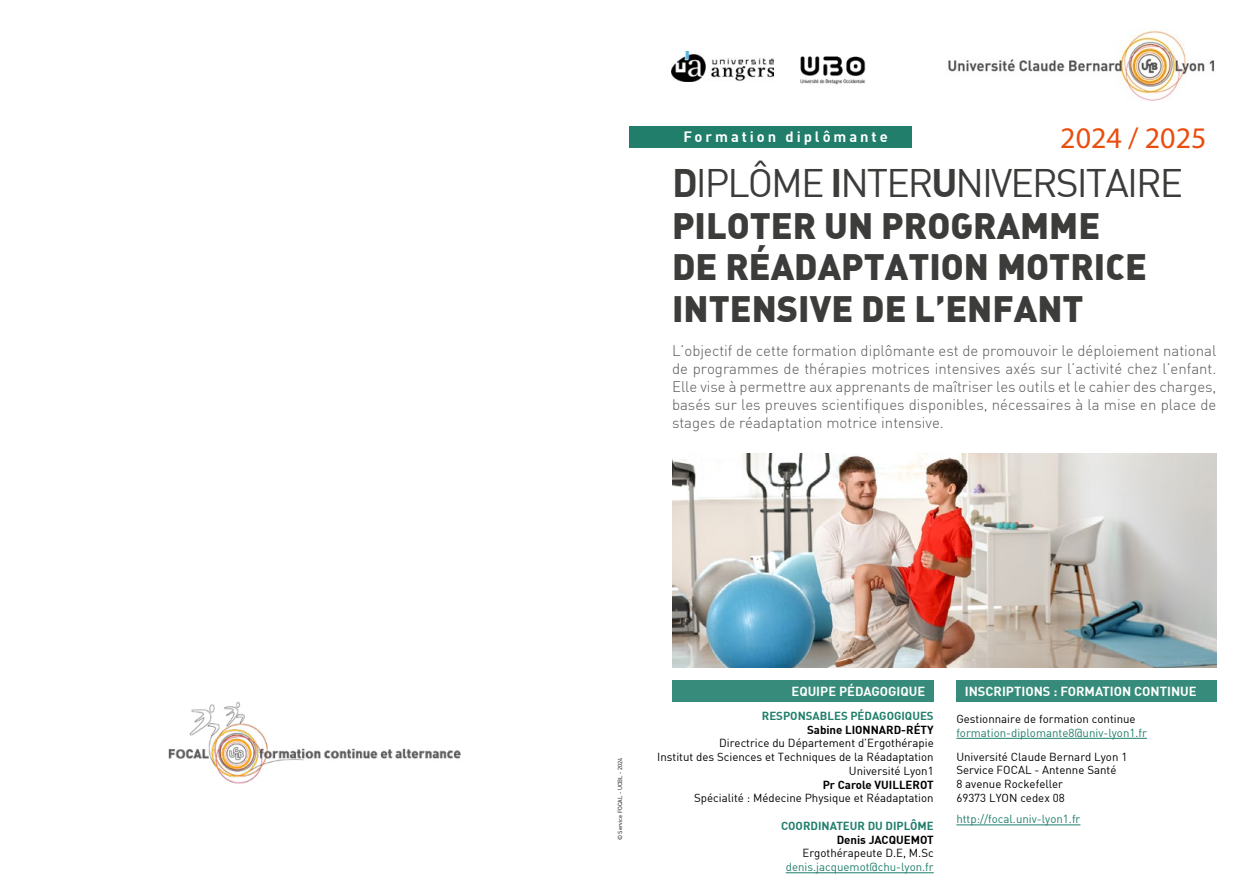
<style>
.page{position:relative;width:1259px;height:893px;background:#fff}
.page>*{position:absolute;margin:0;border:0;box-sizing:border-box;transform-origin:0 0}
.t1{font:39px "DIN Alternate";letter-spacing:-.05em;color:#3c3c3b}
.t2{font:900 36px/41.5px "DIN Alternate";color:#3c3c3b}
.t3{font:30px "Myriad Pro";color:#e94e0f}
.t4{font:300 15px/18px "DIN";color:#575756;text-align:justify}
.t5{font:700 14.7px "DIN";letter-spacing:.2em;color:#fff}
.t6{font:700 12.9px "DIN";color:#fff}
.t7{font:11.4px/13.8px "DIN";color:#000;text-align:right}
.t8{font:11.4px "DIN";color:#207e6b}
.t9{font:700 11.4px "DIN";color:#000}
.t10{font:700 11.4px "DIN";color:#207e6b}
.t11{font:5.85px "DIN";color:#000}
.s1{font-weight:700}
</style>
<div class="page">
<div style="left:629px;top:127px;width:283px;height:21px;background:#207e6b"></div>
<div style="left:956px;top:681px;width:260px;height:21px;background:#368b7a"></div>
<div style="left:672px;top:681px;width:261px;height:21px;background:#368b7a"></div>
<hr style="left:786px;top:872px;width:147px;height:1px;background:#207e6b">
<hr style="left:956px;top:738px;width:191px;height:1px;background:#207e6b">
<hr style="left:956px;top:825px;width:124px;height:1px;background:#207e6b">
<img style="left:948px;top:30px;width:267px;height:71px">
<img style="left:672px;top:454px;width:544px;height:214px">
<img style="left:671px;top:51px;width:102px;height:31px">
<img style="left:800px;top:56px;width:66px;height:29px">
<img style="left:168px;top:702px;width:293px;height:81px">
<h3 class="t3" style="left:1060px;top:119px;width:148px">2024 / 2025</h3>
<p class="t5" style="left:683px;top:128px;width:206px">Formation diplômante</p>
<h1 class="t1" style="left:672px;top:159px;width:512px"><span class="s1">D</span>IPLÔME <span class="s1">I</span>NTER<span class="s1">U</span>NIVERSITAIRE</h1>
<h2 class="t2" style="left:672px;top:203px;width:476px">PILOTER UN PROGRAMME<br>DE RÉADAPTATION MOTRICE<br>INTENSIVE DE L’ENFANT</h2>
<p class="t4" style="left:672px;top:342px;width:546px">L’objectif de cette formation diplômante est de promouvoir le déploiement national de programmes de thérapies motrices intensives axés sur l’activité chez l’enfant.<br>Elle vise à permettre aux apprenants de maîtriser les outils et le cahier des charges, basés sur les preuves scientifiques disponibles, nécessaires à la mise en place de stages de réadaptation motrice intensive.</p>
<p class="t11" style="left:616px;top:840px;width:84px;rotate:-90deg">© Service FOCAL - UCBL - 2024</p>
<p class="t6" style="left:791px;top:683px;width:135px">EQUIPE PÉDAGOGIQUE</p>
<p class="t6" style="left:965px;top:683px;width:233px">INSCRIPTIONS : FORMATION CONTINUE</p>
<p class="t10" style="left:762px;top:708px;width:173px">RESPONSABLES PÉDAGOGIQUES</p>
<p class="t9" style="left:807px;top:722px;width:128px">Sabine LIONNARD-RÉTY</p>
<p class="t7" style="left:657px;top:736px;width:278px">Directrice du Département d’Ergothérapie<br>Institut des Sciences et Techniques de la Réadaptation<br>Université Lyon1</p>
<p class="t9" style="left:823px;top:777px;width:112px">Pr Carole VUILLEROT</p>
<p class="t7" style="left:694px;top:791px;width:241px">Spécialité : Médecine Physique et Réadaptation</p>
<p class="t10" style="left:781px;top:818px;width:154px">COORDINATEUR DU DIPLÔME</p>
<p class="t9" style="left:836px;top:832px;width:98px">Denis JACQUEMOT</p>
<p class="t7" style="left:802px;top:846px;width:133px">Ergothérapeute D.E, M.Sc</p>
<p class="t8" style="left:786px;top:860px;width:149px">denis.jacquemot@chu-lyon.fr</p>
<p class="t7" style="left:956px;top:712px;width:181px">Gestionnaire de formation continue</p>
<p class="t8" style="left:956px;top:725px;width:192px">formation-diplomante8@univ-lyon1.fr</p>
<p class="t7" style="left:956px;top:749px;width:172px;text-align:left">Université Claude Bernard Lyon 1<br>Service FOCAL - Antenne Santé<br>8 avenue Rockefeller<br>69373 LYON cedex 08</p>
<p class="t8" style="left:956px;top:812px;width:126px">http://focal.univ-lyon1.fr</p>
</div>
